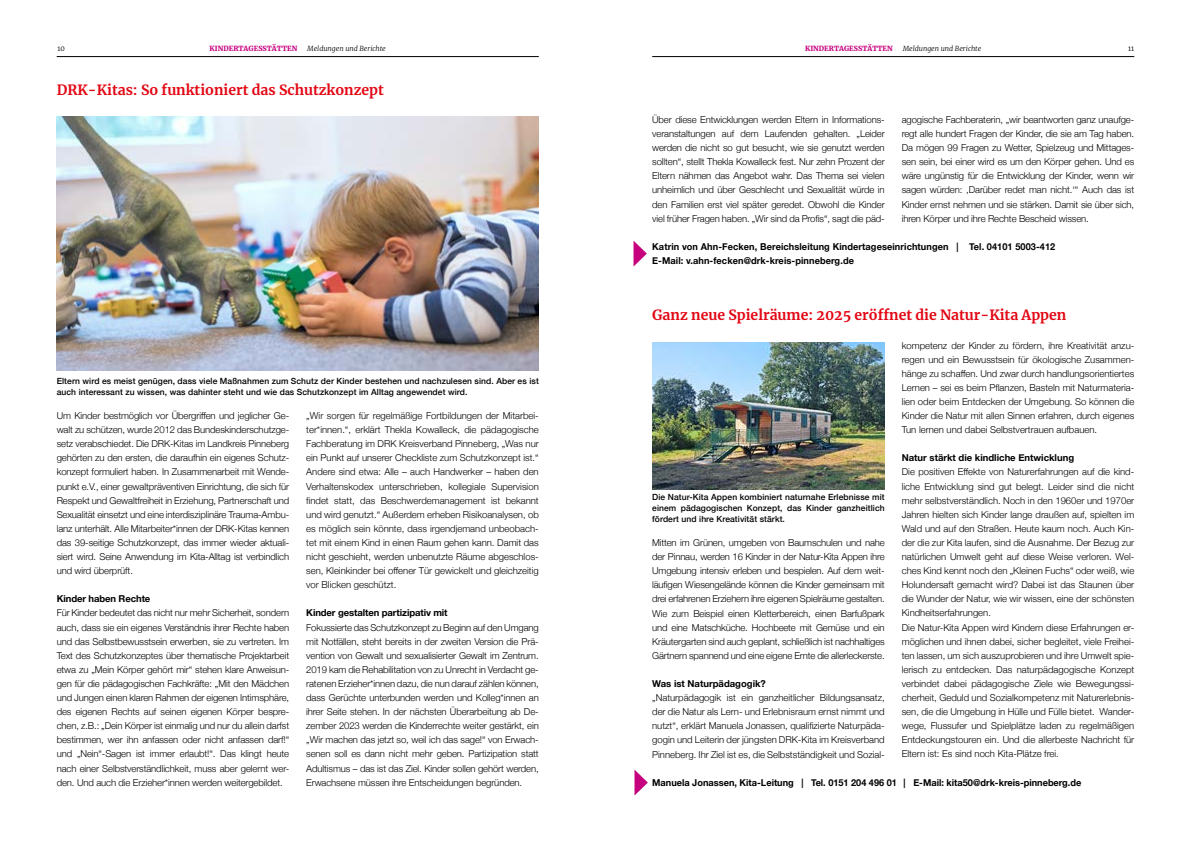
<style>
.page{position:relative;width:1191px;height:842px;background:#fff}
.page>*{position:absolute;margin:0;border:0;box-sizing:border-box;transform-origin:0 0}
.t1{font:700 14px "Merriweather";color:#e30613}
.t2{font:300 9.5px/14.1px "Helvetica Neue";color:#000;text-align:justify}
.t3{font:700 9.5px/14.1px "Helvetica Neue";color:#000}
.t4{font:500 8.5px/11px "Helvetica Neue";letter-spacing:.01em;color:#000;text-align:justify}
.t5{font:italic 300 7px "Merriweather";color:#000}
.t6{font:900 7px "Merriweather";color:#c7027f}
.t7{font:300 7px "Merriweather";color:#000}
</style>
<div class="page">
<hr style="left:652px;top:56px;width:482px;height:1px;background:#000">
<hr style="left:57px;top:56px;width:482px;height:1px;background:#000">
<img style="left:652px;top:342px;width:232px;height:148px">
<svg style="left:634px;top:769px;width:14px;height:26px"></svg>
<img style="left:57px;top:116px;width:482px;height:254px">
<svg style="left:633px;top:241px;width:14px;height:26px"></svg>
<p class="t6" style="left:210px;top:43px;width:89px">KINDERTAGESSTÄTTEN</p>
<p class="t5" style="left:307px;top:43px;width:80px">Meldungen und Berichte</p>
<p class="t6" style="left:805px;top:43px;width:89px">KINDERTAGESSTÄTTEN</p>
<p class="t5" style="left:902px;top:43px;width:80px">Meldungen und Berichte</p>
<p class="t7" style="left:57px;top:43px;width:9px">10</p>
<p class="t7" style="left:1128px;top:43px;width:7px">11</p>
<h1 class="t1" style="left:57px;top:80px;width:329px">DRK-Kitas: So funktioniert das Schutzkonzept</h1>
<p class="t2" style="left:652px;top:112px;width:234px">Über diese Entwicklungen werden Eltern in Informations&shy;veranstaltungen auf dem Laufenden gehalten. „Leider werden die nicht so gut besucht, wie sie genutzt werden sollten“, stellt Thekla Kowalleck fest. Nur zehn Prozent der Eltern nähmen das Angebot wahr. Das Thema sei vielen unheimlich und über Geschlecht und Sexualität würde in den Familien erst viel später geredet. Obwohl die Kinder viel früher Fragen haben. „Wir sind da Profis“, sagt die päd-</p>
<p class="t2" style="left:901px;top:112px;width:234px">agogische Fachberaterin, „wir beantworten ganz unaufge&shy;regt alle hundert Fragen der Kinder, die sie am Tag haben.<br>Da mögen 99 Fragen zu Wetter, Spielzeug und Mittages&shy;sen sein, bei einer wird es um den Körper gehen. Und es wäre ungünstig für die Entwicklung der Kinder, wenn wir sagen würden: ‚Darüber redet man nicht.‘“ Auch das ist Kinder ernst nehmen und sie stärken. Damit sie über sich, ihren Körper und ihre Rechte Bescheid wissen.</p>
<p class="t3" style="left:652px;top:240px;width:404px">Katrin von Ahn-Fecken, Bereichsleitung Kindertageseinrichtungen | Tel. 04101 5003-412<br>E-Mail: v.ahn-fecken@drk-kreis-pinneberg.de</p>
<p class="t4" style="left:57px;top:375px;width:483px">Eltern wird es meist genügen, dass viele Maßnahmen zum Schutz der Kinder bestehen und nachzulesen sind. Aber es ist auch interessant zu wissen, was dahinter steht und wie das Schutzkonzept im Alltag angewendet wird.</p>
<p class="t2" style="left:57px;top:408px;width:234px">Um Kinder bestmöglich vor Übergriffen und jeglicher Ge&shy;walt zu schützen, wurde 2012 das Bundeskinderschutzge&shy;setz verabschiedet. Die DRK-Kitas im Landkreis Pinneberg gehörten zu den ersten, die daraufhin ein eigenes Schutz&shy;konzept formuliert haben. In Zusammenarbeit mit Wende&shy;punkt e.V., einer gewaltpräventiven Einrichtung, die sich für Respekt und Gewaltfreiheit in Erziehung, Partnerschaft und Sexualität einsetzt und eine interdisziplinäre Trauma-Ambu&shy;lanz unterhält. Alle Mitarbeiter*innen der DRK-Kitas kennen das 39-seitige Schutzkonzept, das immer wieder aktuali&shy;siert wird. Seine Anwendung im Kita-Alltag ist verbindlich und wird überprüft.</p>
<p class="t3" style="left:57px;top:592px;width:95px">Kinder haben Rechte</p>
<p class="t2" style="left:57px;top:605px;width:234px">Für Kinder bedeutet das nicht nur mehr Sicherheit, sondern auch, dass sie ein eigenes Verständnis ihrer Rechte haben und das Selbstbewusstsein erwerben, sie zu vertreten. Im Text des Schutzkonzeptes über thematische Projektarbeit etwa zu „Mein Körper gehört mir“ stehen klare Anweisun&shy;gen für die pädagogischen Fachkräfte: „Mit den Mädchen und Jungen einen klaren Rahmen der eigenen Intimsphäre, des eigenen Rechts auf seinen eigenen Körper bespre&shy;chen, z.B.: „Dein Körper ist einmalig und nur du allein darfst bestimmen, wer ihn anfassen oder nicht anfassen darf!“ und „Nein“-Sagen ist immer erlaubt!“. Das klingt heute nach einer Selbstverständlichkeit, muss aber gelernt wer&shy;den. Und auch die Erzieher*innen werden weitergebildet.</p>
<p class="t2" style="left:306px;top:408px;width:234px">„Wir sorgen für regelmäßige Fortbildungen der Mitarbei&shy;ter*innen.“, erklärt Thekla Kowalleck, die pädagogische Fachberatung im DRK Kreisverband Pinneberg, „Was nur ein Punkt auf unserer Checkliste zum Schutzkonzept ist.“ Andere sind etwa: Alle – auch Handwerker – haben den Verhaltenskodex unterschrieben, kollegiale Supervision findet statt, das Beschwerdemanagement ist bekannt und wird genutzt.“ Außerdem erheben Risikoanalysen, ob es möglich sein könnte, dass irgendjemand unbeobach&shy;tet mit einem Kind in einen Raum gehen kann. Damit das nicht geschieht, werden unbenutzte Räume abgeschlos&shy;sen, Kleinkinder bei offener Tür gewickelt und gleichzeitig vor Blicken geschützt.</p>
<p class="t3" style="left:306px;top:606px;width:143px">Kinder gestalten partizipativ mit</p>
<p class="t2" style="left:306px;top:619px;width:234px">Fokussierte das Schutzkonzept zu Beginn auf den Umgang mit Notfällen, steht bereits in der zweiten Version die Prä&shy;vention von Gewalt und sexualisierter Gewalt im Zentrum.<br>2019 kam die Rehabilitation von zu Unrecht in Verdacht ge&shy;ratenen Erzieher*innen dazu, die nun darauf zählen können, dass Gerüchte unterbunden werden und Kolleg*innen an ihrer Seite stehen. In der nächsten Überarbeitung ab De&shy;zember 2023 werden die Kinderrechte weiter gestärkt, ein „Wir machen das jetzt so, weil ich das sage!“ von Erwach&shy;senen soll es dann nicht mehr geben. Partizipation statt Adultismus – das ist das Ziel. Kinder sollen gehört werden, Erwachsene müssen ihre Entscheidungen begründen.</p>
<h1 class="t1" style="left:652px;top:306px;width:416px">Ganz neue Spielräume: 2025 eröffnet die Natur-Kita Appen</h1>
<p class="t4" style="left:652px;top:491px;width:234px">Die Natur-Kita Appen kombiniert naturnahe Erlebnisse mit einem pädagogischen Konzept, das Kinder ganzheitlich fördert und ihre Kreativität stärkt.</p>
<p class="t2" style="left:652px;top:535px;width:234px">Mitten im Grünen, umgeben von Baumschulen und nahe der Pinnau, werden 16 Kinder in der Natur-Kita Appen ihre Umgebung intensiv erleben und bespielen. Auf dem weit&shy;läufigen Wiesengelände können die Kinder gemeinsam mit drei erfahrenen Erziehern ihre eigenen Spielräume gestalten.<br>Wie zum Beispiel einen Kletterbereich, einen Barfußpark und eine Matschküche. Hochbeete mit Gemüse und ein Kräutergarten sind auch geplant, schließlich ist nachhaltiges Gärtnern spannend und eine eigene Ernte die allerleckerste.</p>
<p class="t3" style="left:652px;top:677px;width:115px">Was ist Naturpädagogik?</p>
<p class="t2" style="left:652px;top:690px;width:234px">„Naturpädagogik ist ein ganzheitlicher Bildungsansatz, der die Natur als Lern- und Erlebnisraum ernst nimmt und nutzt“, erklärt Manuela Jonassen, qualifizierte Naturpäda&shy;gogin und Leiterin der jüngsten DRK-Kita im Kreisverband Pinneberg. Ihr Ziel ist es, die Selbstständigkeit und Sozial-</p>
<p class="t2" style="left:901px;top:337px;width:234px">kompetenz der Kinder zu fördern, ihre Kreativität anzu&shy;regen und ein Bewusstsein für ökologische Zusammen&shy;hänge zu schaffen. Und zwar durch handlungsorientiertes Lernen – sei es beim Pflanzen, Basteln mit Naturmateria&shy;lien oder beim Entdecken der Umgebung. So können die Kinder die Natur mit allen Sinnen erfahren, durch eigenes Tun lernen und dabei Selbstvertrauen aufbauen.</p>
<p class="t3" style="left:901px;top:451px;width:174px">Natur stärkt die kindliche Entwicklung</p>
<p class="t2" style="left:901px;top:464px;width:234px;text-align:left">Die positiven Effekte von Naturerfahrungen auf die kind&shy;liche Entwicklung sind gut belegt. Leider sind die nicht mehr selbstverständlich. Noch in den 1960er und 1970er Jahren hielten sich Kinder lange draußen auf, spielten im Wald und auf den Straßen. Heute kaum noch. Auch Kin&shy;der die zur Kita laufen, sind die Ausnahme. Der Bezug zur natürlichen Umwelt geht auf diese Weise verloren. Wel&shy;ches Kind kennt noch den „Kleinen Fuchs“ oder weiß, wie Holundersaft gemacht wird? Dabei ist das Staunen über die Wunder der Natur, wie wir wissen, eine der schönsten Kindheitserfahrungen.<br>Die Natur-Kita Appen wird Kindern diese Erfahrungen er&shy;möglichen und ihnen dabei, sicher begleitet, viele Freihei&shy;ten lassen, um sich auszuprobieren und ihre Umwelt spie&shy;lerisch zu entdecken. Das naturpädagogische Konzept verbindet dabei pädagogische Ziele wie Bewegungssi&shy;cherheit, Geduld und Sozialkompetenz mit Naturerlebnis&shy;sen, die die Umgebung in Hülle und Fülle bietet. Wander&shy;wege, Flussufer und Spielplätze laden zu regelmäßigen Entdeckungstouren ein. Und die allerbeste Nachricht für Eltern ist: Es sind noch Kita-Plätze frei.</p>
<p class="t3" style="left:652px;top:775px;width:431px">Manuela Jonassen, Kita-Leitung | Tel. 0151 204 496 01 | E-Mail: kita50@drk-kreis-pinneberg.de</p>
</div>
